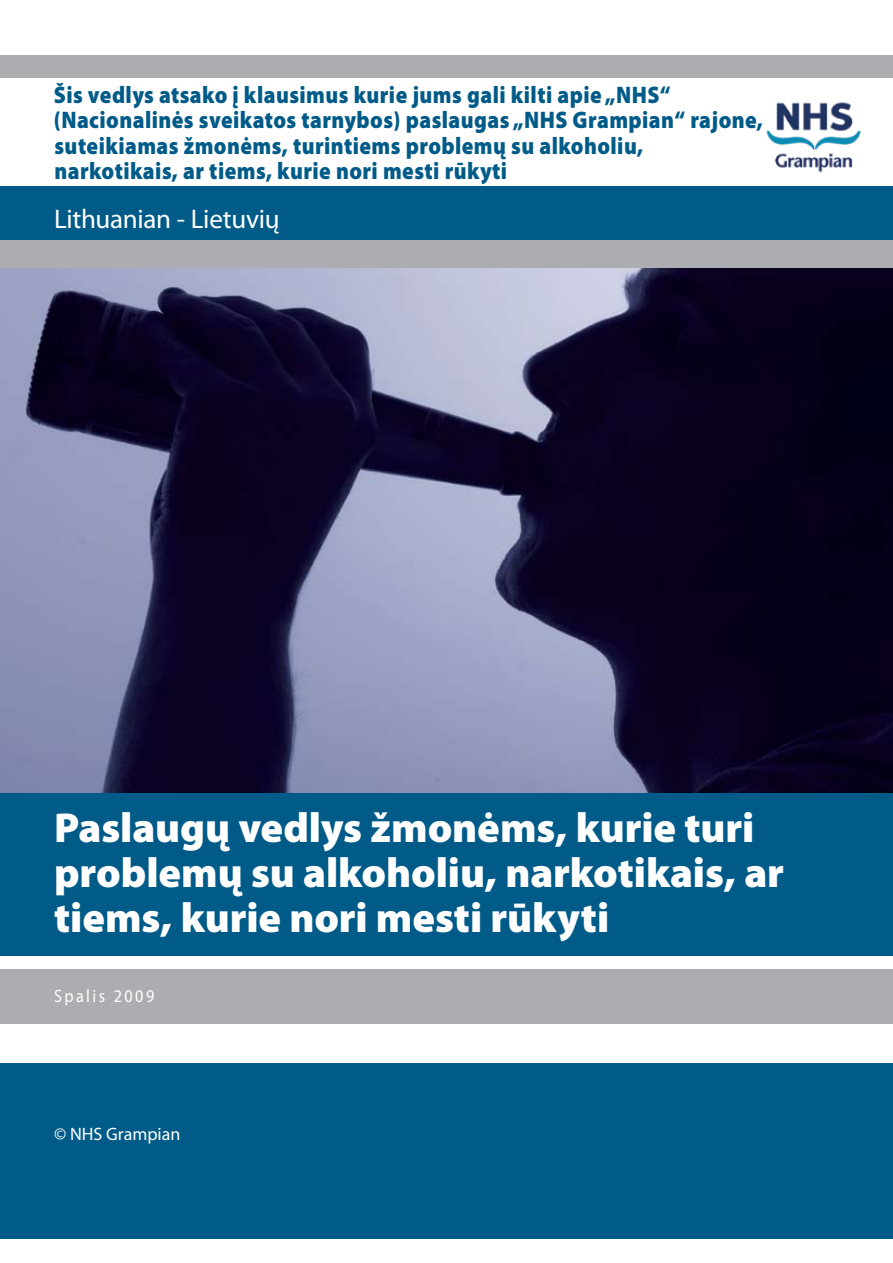
<style>
.page{position:relative;width:893px;height:1263px;background:#fff}
.page>*{position:absolute;margin:0;border:0;box-sizing:border-box;transform-origin:0 0}
.t1{font:900 42px/45px "Myriad Pro";letter-spacing:-.005em;color:#fff}
.t2{font:27px "Myriad Pro";letter-spacing:-.01em;color:#fff}
.t3{font:900 24px/25.5px "Myriad Pro";letter-spacing:.02em;color:#005b88;scale:.9 1}
.t4{font:18px "Myriad Pro";color:#fff}
.t5{font:18px "Myriad Pro";letter-spacing:.15em;color:#fff;scale:.9 1}
</style>
<div class="page">
<div style="left:0;top:969px;width:33px;height:54px;background:#abadb0"></div>
<div style="left:0;top:1063px;width:893px;height:176px;background:#005b88"></div>
<img style="left:0;top:268px;width:893px;height:525px">
<div style="left:0;top:240px;width:893px;height:28px;background:#abadb0"></div>
<div style="left:0;top:793px;width:893px;height:162px;background:#005b88"></div>
<div style="left:2px;top:969px;width:891px;height:54px;background:#abadb0"></div>
<div style="left:0;top:186px;width:893px;height:54px;background:#005b88"></div>
<div style="left:0;top:24px;width:893px;height:54px;background:#abadb0"></div>
<div style="left:0;top:0;width:893px;height:54px;background:#fff"></div>
<img style="left:766px;top:102px;width:95px;height:71px">
<p class="t3" style="left:54px;top:82px;width:789px">Šis vedlys atsako į klausimus kurie jums gali kilti apie „NHS“ (Nacionalinės sveikatos tarnybos) paslaugas „NHS Grampian“ rajone, suteikiamas žmonėms, turintiems problemų su alkoholiu, narkotikais, ar tiems, kurie nori mesti rūkyti</p>
<p class="t2" style="left:54px;top:202px;width:227px">Lithuanian - Lietuvių</p>
<h1 class="t1" style="left:54px;top:805px;width:732px">Paslaugų vedlys žmonėms, kurie turi problemų su alkoholiu, narkotikais, ar tiems, kurie nori mesti rūkyti</h1>
<p class="t5" style="left:54px;top:985px;width:113px">Spalis 2009</p>
<p class="t4" style="left:54px;top:1123px;width:128px">© NHS Grampian</p>
</div>
